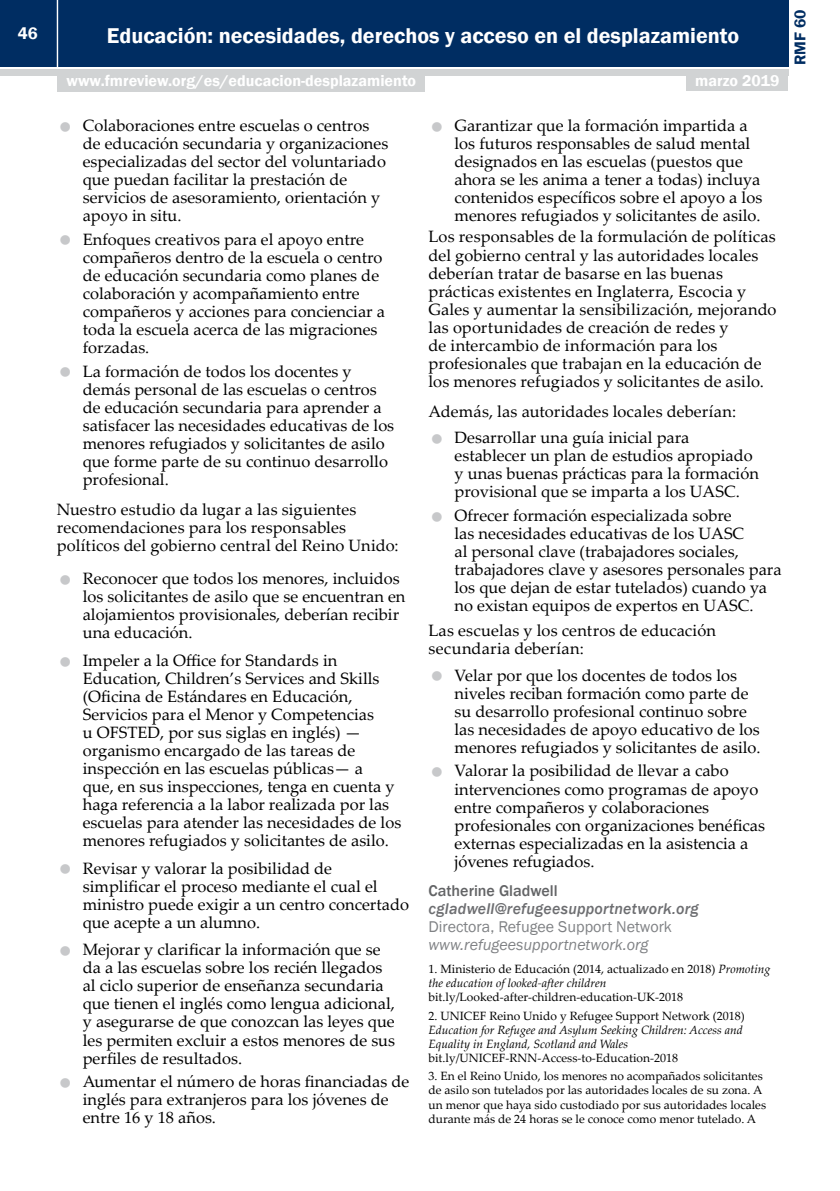
<style>
.page{position:relative;width:840px;height:1191px;background:#fff}
.page>*{position:absolute;margin:0;border:0;box-sizing:border-box;transform-origin:0 0}
.t1{font:600 22px "Franklin Gothic";color:#fff}
.t2{font:600 17px "Franklin Gothic";color:#fff}
.t3{font:16.4px/18px "Palatino Linotype";color:#000}
.t4{font:600 16px "Franklin Gothic";color:#fff}
.t5{font:italic 500 16px "Franklin Gothic";letter-spacing:.01em;color:#6d6e71}
.t6{font:16px "Franklin Gothic";color:#808285}
.t7{font:italic 16px "Franklin Gothic";color:#808285}
.t8{font:500 16px "Franklin Gothic";color:#636466}
.t9{font:600 16px "Franklin Gothic";color:#002d62}
.t10{font:12px/14px "Palatino Linotype";color:#000}
.t11{font:italic 12px/14px "Palatino Linotype";color:#000}
.s1{font-style:italic}
</style>
<div class="page">
<div style="left:0;top:0;width:787px;height:66px;background:#002d62"></div>
<div style="left:0;top:69px;width:787px;height:6px;background:#d1d3d4"></div>
<hr style="left:57px;top:0;width:1px;height:67px;background:#fff">
<div style="left:686px;top:73px;width:101px;height:18px;background:#d1d3d4"></div>
<div style="left:57px;top:74px;width:368px;height:18px;background:#d1d3d4"></div>
<p class="t2" style="left:18px;top:23px;width:21px">46</p>
<h1 class="t1" style="left:107px;top:22px;width:633px">Educación: necesidades, derechos y acceso en el desplazamiento</h1>
<p class="t4" style="left:66px;top:71px;width:351px">www.fmreview.org/es/educacion-desplazamiento</p>
<p class="t4" style="left:695px;top:71px;width:86px">marzo 2019</p>
<p class="t3" style="left:83px;top:116px;width:307px">Colaboraciones entre escuelas o centros de educación secundaria y organizaciones especializadas del sector del voluntariado que puedan facilitar la prestación de servicios de asesoramiento, orientación y apoyo in situ.</p>
<p class="t3" style="left:83px;top:230px;width:303px">Enfoques creativos para el apoyo entre compañeros dentro de la escuela o centro de educación secundaria como planes de colaboración y acompañamiento entre compañeros y acciones para concienciar a toda la escuela acerca de las migraciones forzadas.</p>
<p class="t3" style="left:83px;top:361px;width:313px">La formación de todos los docentes y demás personal de las escuelas o centros de educación secundaria para aprender a satisfacer las necesidades educativas de los menores refugiados y solicitantes de asilo que forme parte de su continuo desarrollo profesional.</p>
<p class="t3" style="left:57px;top:500px;width:343px">Nuestro estudio da lugar a las siguientes recomendaciones para los responsables políticos del gobierno central del Reino Unido:</p>
<p class="t3" style="left:83px;top:569px;width:324px">Reconocer que todos los menores, incluidos los solicitantes de asilo que se encuentran en alojamientos provisionales, deberían recibir una educación.</p>
<p class="t3" style="left:83px;top:651px;width:320px">Impeler a la Office for Standards in Education, Children’s Services and Skills (Oficina de Estándares en Educación, Servicios para el Menor y Competencias<br>u OFSTED, por sus siglas en inglés) — organismo encargado de las tareas de inspección en las escuelas públicas— a<br>que, en sus inspecciones, tenga en cuenta y haga referencia a la labor realizada por las escuelas para atender las necesidades de los menores refugiados y solicitantes de asilo.</p>
<p class="t3" style="left:83px;top:858px;width:327px">Revisar y valorar la posibilidad de simplificar el proceso mediante el cual el ministro puede exigir a un centro concertado que acepte a un alumno.</p>
<p class="t3" style="left:83px;top:940px;width:314px">Mejorar y clarificar la información que se da a las escuelas sobre los recién llegados al ciclo superior de enseñanza secundaria que tienen el inglés como lengua adicional, y asegurarse de que conozcan las leyes que les permiten excluir a estos menores de sus perfiles de resultados.</p>
<p class="t3" style="left:83px;top:1072px;width:328px">Aumentar el número de horas financiadas de inglés para extranjeros para los jóvenes de entre 16 y 18 años.</p>
<p class="t3" style="left:454px;top:116px;width:309px">Garantizar que la formación impartida a los futuros responsables de salud mental designados en las escuelas (puestos que ahora se les anima a tener a todas) incluya contenidos específicos sobre el apoyo a los menores refugiados y solicitantes de asilo.</p>
<p class="t3" style="left:428px;top:227px;width:349px">Los responsables de la formulación de políticas del gobierno central y las autoridades locales deberían tratar de basarse en las buenas prácticas existentes en Inglaterra, Escocia y Gales y aumentar la sensibilización, mejorando las oportunidades de creación de redes y<br>de intercambio de información para los profesionales que trabajan en la educación de los menores refugiados y solicitantes de asilo.</p>
<p class="t3" style="left:454px;top:397px;width:283px;line-height:26.8px;text-indent:-26px">Además, las autoridades locales deberían:<br>Desarrollar una guía inicial para</p>
<p class="t3" style="left:454px;top:446px;width:306px">establecer un plan de estudios apropiado y unas buenas prácticas para la formación provisional que se imparta a los UASC.</p>
<p class="t3" style="left:454px;top:506px;width:328px">Ofrecer formación especializada sobre<br>las necesidades educativas de los UASC<br>al personal clave (trabajadores sociales, trabajadores clave y asesores personales para los que dejan de estar tutelados) cuando ya no existan equipos de expertos en UASC.</p>
<p class="t3" style="left:428px;top:621px;width:289px">Las escuelas y los centros de educación secundaria deberían:</p>
<p class="t3" style="left:454px;top:665px;width:307px">Velar por que los docentes de todos los niveles reciban formación como parte de su desarrollo profesional continuo sobre las necesidades de apoyo educativo de los menores refugiados y solicitantes de asilo.</p>
<p class="t3" style="left:454px;top:761px;width:312px">Valorar la posibilidad de llevar a cabo intervenciones como programas de apoyo entre compañeros y colaboraciones profesionales con organizaciones benéficas externas especializadas en la asistencia a jóvenes refugiados.</p>
<p class="t8" style="left:428px;top:880px;width:131px">Catherine Gladwell</p>
<p class="t5" style="left:428px;top:898px;width:271px">cgladwell@refugeesupportnetwork.org</p>
<p class="t6" style="left:428px;top:916px;width:245px">Directora, Refugee Support Network</p>
<p class="t7" style="left:428px;top:934px;width:221px">www.refugeesupportnetwork.org</p>
<p class="t10" style="left:428px;top:961px;width:343px">1. Ministerio de Educación (2014, actualizado en 2018) <span class="s1">Promoting the education of looked-after children</span></p>
<p class="t10" style="left:428px;top:989px;width:256px">bit.ly/Looked-after-children-education-UK-2018</p>
<p class="t10" style="left:428px;top:1008px;width:317px">2. UNICEF Reino Unido y Refugee Support Network (2018)</p>
<p class="t11" style="left:428px;top:1022px;width:315px">Education for Refugee and Asylum Seeking Children: Access and<br>Equality in England, Scotland and Wales</p>
<p class="t10" style="left:428px;top:1050px;width:251px">bit.ly/UNICEF-RNN-Access-to-Education-2018</p>
<p class="t10" style="left:428px;top:1069px;width:339px">3. En el Reino Unido, los menores no acompañados solicitantes de asilo son tutelados por las autoridades locales de su zona. A un menor que haya sido custodiado por sus autoridades locales durante más de 24 horas se le conoce como menor tutelado. A</p>
<p class="t9" style="left:789px;top:65px;width:57px;rotate:-90deg">RMF 60</p>
</div>
